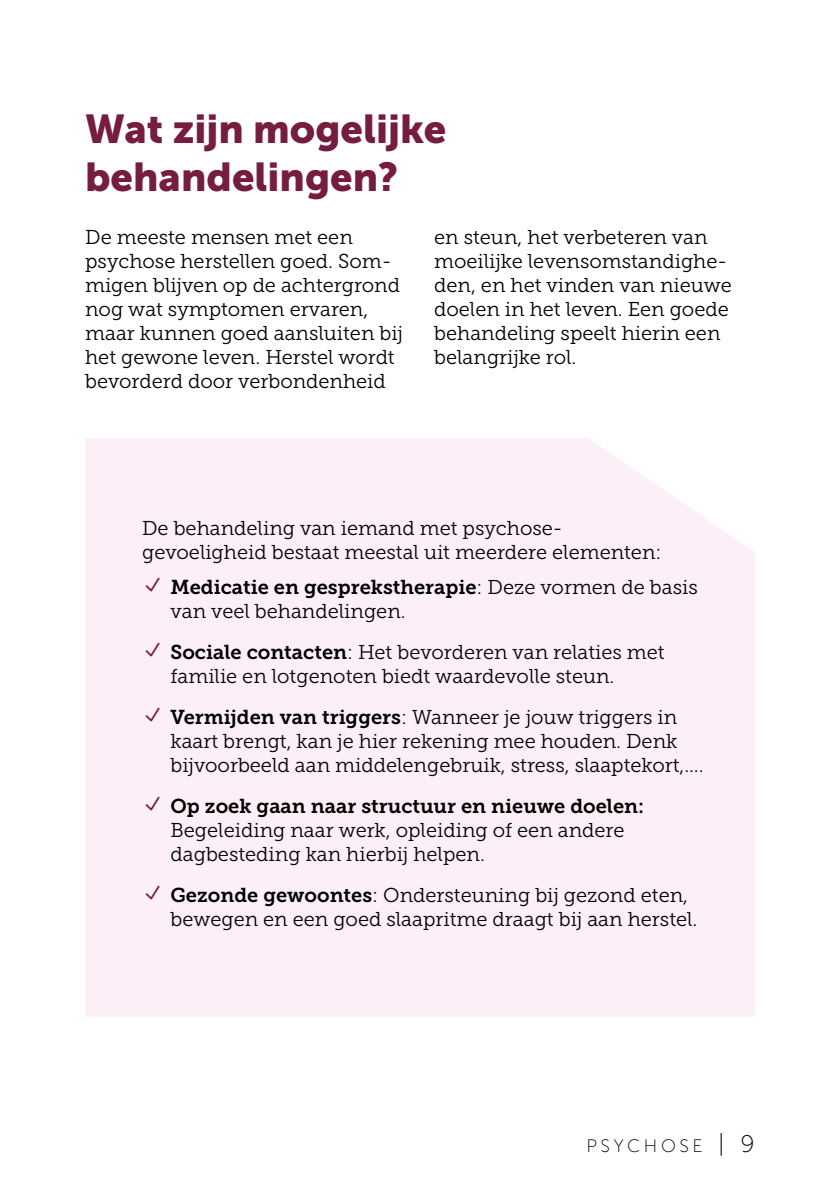
<style>
.page{position:relative;width:840px;height:1191px;background:#fff}
.page>*{position:absolute;margin:0;border:0;box-sizing:border-box;transform-origin:0 0}
.t1{font:40px/48px "Museo Sans 900";color:#751c40}
.t2{font:20px/24px "Museo Slab 300";color:#000}
.t3{font:20px "Museo Slab 700";color:#000}
.t4{font:18px "Museo Sans 100";letter-spacing:.2em;color:#000}
.s1{font-family:"Museo Slab 300"}
.s2{font-family:"Museo Slab 700"}
.s3{font-size:24px}
</style>
<div class="page">
<div style="left:85px;top:438px;width:669px;height:578px;background:#fdeff7"></div>
<svg style="left:589px;top:438px;width:166px;height:115px"></svg>
<h1 class="t1" style="left:85px;top:105px;width:362px">Wat zijn mogelijke behandelingen?</h1>
<p class="t2" style="left:85px;top:225px;width:319px">De meeste mensen met een psychose herstellen goed. Som&shy;migen blijven op de achtergrond nog wat symptomen ervaren, maar kunnen goed aansluiten bij het gewone leven. Herstel wordt bevorderd door verbondenheid</p>
<p class="t2" style="left:434px;top:225px;width:299px">en steun, het verbeteren van moeilijke levensomstandighe&shy;den, en het vinden van nieuwe doelen in het leven. Een goede behandeling speelt hierin een belangrijke rol.</p>
<p class="t2" style="left:142px;top:516px;width:520px">De behandeling van iemand met psychose&shy;gevoeligheid bestaat meestal uit meerdere elementen:</p>
<p class="t3" style="left:170px;top:575px;width:528px">Medicatie en gesprekstherapie<span class="s1">: Deze vormen de basis</span></p>
<p class="t2" style="left:170px;top:590px;width:495px;line-height:41px">van veel behandelingen.<br><span class="s2">Sociale contacten</span>: Het bevorderen van relaties met</p>
<p class="t2" style="left:170px;top:655px;width:508px;line-height:41px">familie en lotgenoten biedt waardevolle steun.<br><span class="s2">Vermijden van triggers</span>: Wanneer je jouw triggers in</p>
<p class="t2" style="left:170px;top:729px;width:534px">kaart brengt, kan je hier rekening mee houden. Denk bijvoorbeeld aan middelengebruik, stress, slaaptekort,….</p>
<p class="t3" style="left:170px;top:794px;width:475px">Op zoek gaan naar structuur en nieuwe doelen:</p>
<p class="t2" style="left:170px;top:818px;width:455px">Begeleiding naar werk, opleiding of een andere dagbesteding kan hierbij helpen.</p>
<p class="t2" style="left:170px;top:883px;width:528px"><span class="s2">Gezonde gewoontes</span>: Ondersteuning bij gezond eten, bewegen en een goed slaapritme draagt bij aan herstel.</p>
<p class="t4" style="left:586px;top:1136px;width:170px">PSYCHOSE <span class="s3">| 9</span></p>
</div>
